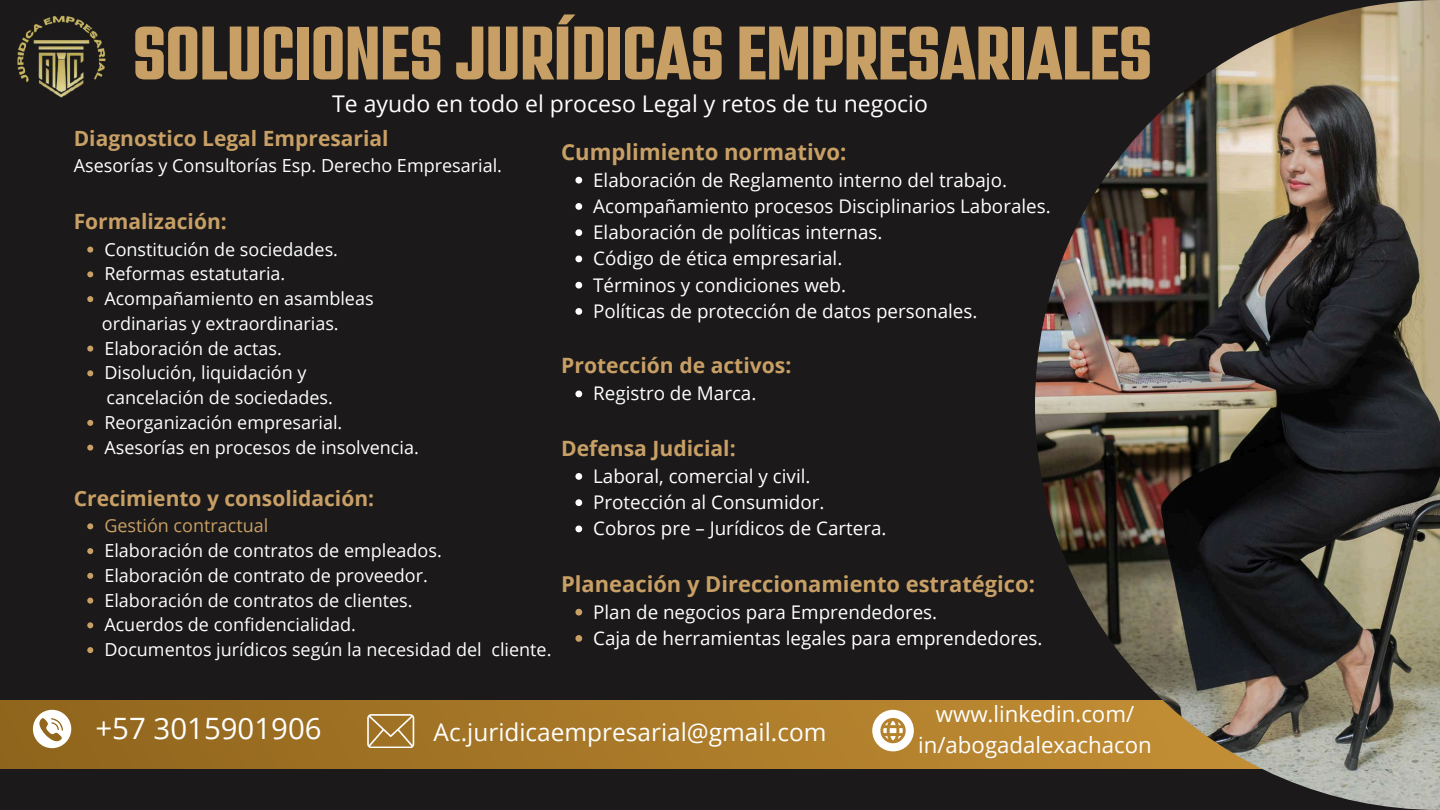
<style>
.page{position:relative;width:1440px;height:810px;background:#1b1919}
.page>*{position:absolute;margin:0;border:0;box-sizing:border-box;transform-origin:0 0}
.t1{font:66px "Kief Tek Bold Tall";color:#c89f65}
.t2{font:29.4px "Open Sans";color:#fff}
.t3{font:24.4px "Open Sans";color:#fff}
.t4{font:23px "Open Sans";color:#fff}
.t5{font:22.2px/30.8px "Open Sans";color:#fff;text-align:center}
.t6{font:700 22.1px "Open Sans";color:#c89f65}
.t7{font:700 21.9px "Open Sans";color:#c89f65}
.t8{font:700 21.1px "Open Sans";color:#c89f65}
.t9{font:700 21px "Open Sans";color:#c89f65}
.t10{font:18.8px/26.2px "Open Sans";color:#fff}
.t11{font:18px/24.8px "Open Sans";color:#fff}
.t12{font:18px "Open Sans";color:#c89f65}
</style>
<div class="page">
<svg style="left:87px;top:247px;width:6px;height:6px"></svg>
<svg style="left:87px;top:271px;width:6px;height:6px"></svg>
<svg style="left:87px;top:296px;width:6px;height:6px"></svg>
<svg style="left:87px;top:346px;width:6px;height:6px"></svg>
<svg style="left:87px;top:370px;width:6px;height:6px"></svg>
<svg style="left:87px;top:420px;width:6px;height:6px"></svg>
<svg style="left:87px;top:445px;width:6px;height:6px"></svg>
<svg style="left:87px;top:523px;width:6px;height:6px"></svg>
<svg style="left:87px;top:548px;width:6px;height:6px"></svg>
<svg style="left:87px;top:573px;width:6px;height:6px"></svg>
<svg style="left:87px;top:598px;width:6px;height:6px"></svg>
<svg style="left:87px;top:622px;width:6px;height:6px"></svg>
<svg style="left:87px;top:647px;width:6px;height:6px"></svg>
<svg style="left:575px;top:177px;width:7px;height:7px"></svg>
<svg style="left:575px;top:203px;width:7px;height:7px"></svg>
<svg style="left:575px;top:229px;width:7px;height:7px"></svg>
<svg style="left:575px;top:256px;width:7px;height:6px"></svg>
<svg style="left:575px;top:282px;width:7px;height:7px"></svg>
<svg style="left:575px;top:308px;width:7px;height:7px"></svg>
<svg style="left:575px;top:391px;width:7px;height:6px"></svg>
<svg style="left:575px;top:473px;width:7px;height:7px"></svg>
<svg style="left:575px;top:499px;width:7px;height:7px"></svg>
<svg style="left:575px;top:526px;width:7px;height:6px"></svg>
<svg style="left:575px;top:609px;width:7px;height:7px"></svg>
<svg style="left:575px;top:635px;width:7px;height:7px"></svg>
<svg style="left:0;top:700px;width:1035px;height:69px"></svg>
<svg style="left:33px;top:710px;width:38px;height:38px"></svg>
<svg style="left:872px;top:710px;width:42px;height:41px"></svg>
<svg style="left:367px;top:714px;width:47px;height:34px"></svg>
<img style="left:1035px;top:0;width:405px;height:810px">
<img style="left:17px;top:15px;width:89px;height:83px">
<h1 class="t1" style="left:133px;top:30px;width:1020px">SOLUCIONES JURÍDICAS EMPRESARIALES</h1>
<p class="t4" style="left:332px;top:87px;width:597px">Te ayudo en todo el proceso Legal y retos de tu negocio</p>
<p class="t9" style="left:74px;top:124px;width:316px">Diagnostico Legal Empresarial</p>
<p class="t11" style="left:74px;top:153px;width:430px">Asesorías y Consultorías Esp. Derecho Empresarial.</p>
<p class="t9" style="left:74px;top:207px;width:155px">Formalización:</p>
<p class="t11" style="left:102px;top:236px;width:318px">Constitución de sociedades.<br>Reformas estatutaria.<br>Acompañamiento en asambleas ordinarias y extraordinarias.<br>Elaboración de actas.<br>Disolución, liquidación y<br>cancelación de sociedades.<br>Reorganización empresarial.<br>Asesorías en procesos de insolvencia.</p>
<p class="t9" style="left:74px;top:484px;width:302px">Crecimiento y consolidación:</p>
<p class="t12" style="left:104px;top:513px;width:165px">Gestión contractual</p>
<p class="t11" style="left:104px;top:538px;width:449px">Elaboración de contratos de empleados.<br>Elaboración de contrato de proveedor.<br>Elaboración de contratos de clientes.<br>Acuerdos de confidencialidad.<br>Documentos jurídicos según la necesidad del cliente.</p>
<p class="t6" style="left:561px;top:137px;width:287px">Cumplimiento normativo:</p>
<p class="t10" style="left:593px;top:166px;width:459px">Elaboración de Reglamento interno del trabajo.<br>Acompañamiento procesos Disciplinarios Laborales.<br>Elaboración de políticas internas.<br>Código de ética empresarial.<br>Términos y condiciones web.<br>Políticas de protección de datos personales.</p>
<p class="t8" style="left:561px;top:351px;width:232px">Protección de activos:</p>
<p class="t10" style="left:593px;top:380px;width:165px">Registro de Marca.</p>
<p class="t8" style="left:561px;top:433px;width:176px">Defensa Judicial:</p>
<p class="t10" style="left:593px;top:462px;width:295px">Laboral, comercial y civil.<br>Protección al Consumidor.<br>Cobros pre – Jurídicos de Cartera.</p>
<p class="t7" style="left:561px;top:569px;width:475px">Planeación y Direccionamiento estratégico:</p>
<p class="t10" style="left:593px;top:598px;width:451px">Plan de negocios para Emprendedores.<br>Caja de herramientas legales para emprendedores.</p>
<h2 class="t2" style="left:95px;top:708px;width:228px">+57 3015901906</h2>
<h3 class="t3" style="left:434px;top:715px;width:394px">Ac.juridicaempresarial@gmail.com</h3>
<p class="t5" style="left:918px;top:698px;width:235px">www.linkedin.com/ in/abogadalexachacon</p>
</div>
